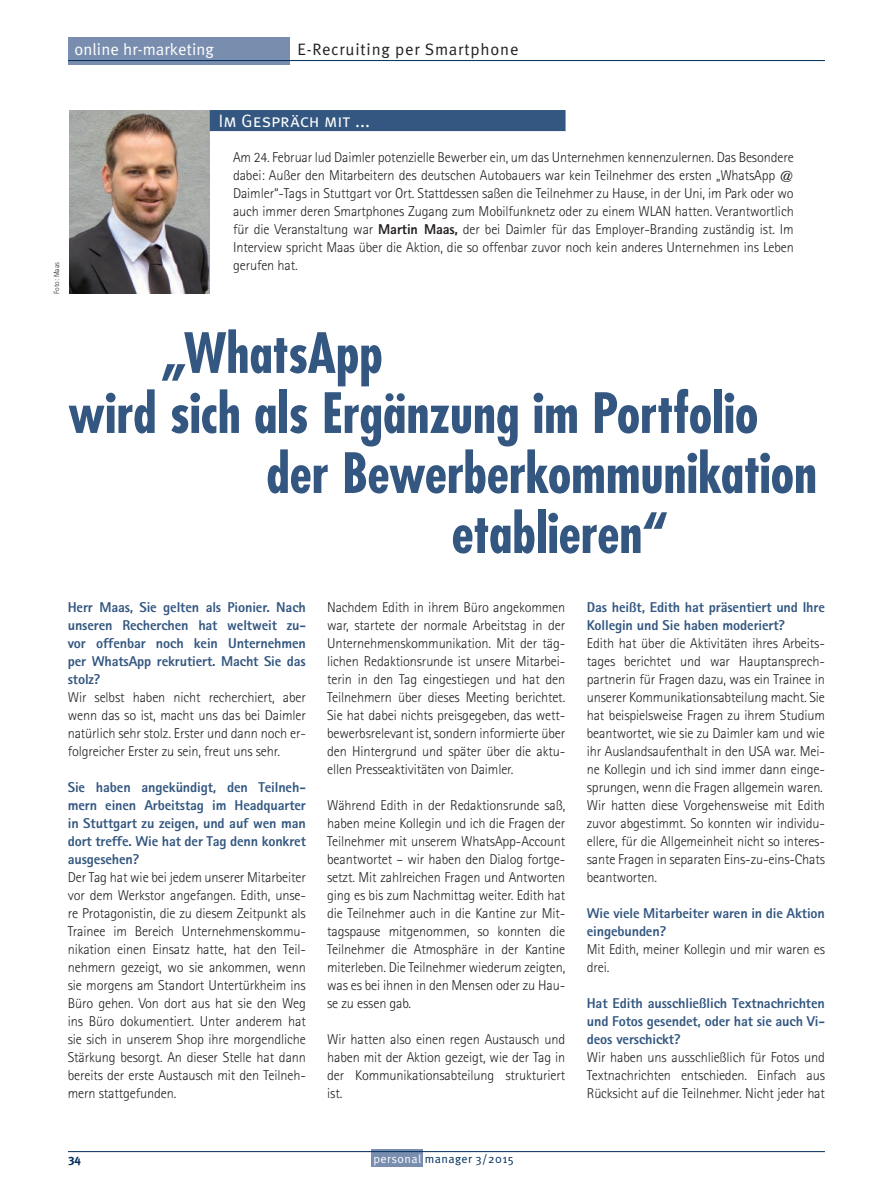
<style>
.page{position:relative;width:893px;height:1191px;background:#fff}
.page>*{position:absolute;margin:0;border:0;box-sizing:border-box;transform-origin:0 0}
.Head_Blau{font:700 condensed 54px "Futura";letter-spacing:-.005em;color:#335780}
.Balken_Blau{font:18px "Meta Normal Caps";color:#fff}
.Seite_Thema{font:16.5px "Meta Normal";letter-spacing:.05em;color:#231f20}
.Seite_Thema_Balken{font:16.5px "Meta Normal";letter-spacing:.01em;color:#fff}
.Body{font:300 14.25px/18px "Rotis Sans Serif";letter-spacing:-.01em;color:#231f20;text-align:justify}
.Body-2{font:800 14.25px/18px "Rotis Sans Serif";letter-spacing:-.01em;color:#335780;text-align:justify}
.t1{font:12px "Meta Normal";letter-spacing:.04em;color:#002d5a}
.t2{font:700 12px "Meta";color:#002d5a}
.Foto-_und_Quellen{font:300 7.5px "Rotis Sans Serif";color:#231f20}
.s1{font-weight:800}
.s2{color:#fff}
</style>
<div class="page">
<div style="left:372px;top:1149px;width:51px;height:17px;background:#798eaf"></div>
<hr style="left:68px;top:1151px;width:757px;height:1px;background:#002d5a">
<img style="left:69px;top:111px;width:141px;height:182px">
<div style="left:210px;top:110px;width:356px;height:21px;background:#335780"></div>
<div style="left:68px;top:37px;width:221px;height:28px;background:#798eaf"></div>
<hr style="left:68px;top:60px;width:757px;height:1px;background:#002d5a">
<p class="Seite_Thema_Balken" style="left:74px;top:40px;width:141px">online hr-marketing</p>
<p class="Seite_Thema" style="left:298px;top:39px;width:222px">E-Recruiting per Smartphone</p>
<p class="Foto-_und_Quellen" style="left:52px;top:294px;width:33px;rotate:-90deg">Foto: Maas</p>
<p class="Balken_Blau" style="left:219px;top:110px;width:153px">Im Gespräch mit ...</p>
<p class="Body" style="left:233px;top:148px;width:562px">Am 24. Februar lud Daimler potenzielle Bewerber ein, um das Unternehmen kennenzulernen. Das Besondere dabei: Außer den Mitarbeitern des deutschen Autobauers war kein Teilnehmer des ersten „WhatsApp @ Daimler“-Tags in Stuttgart vor Ort. Stattdessen saßen die Teilnehmer zu Hause, in der Uni, im Park oder wo auch immer deren Smartphones Zugang zum Mobilfunknetz oder zu einem WLAN hatten. Verantwortlich für die Veranstaltung war <span class="s1">Martin Maas,</span> der bei Daimler für das Employer-Branding zuständig ist. Im Interview spricht Maas über die Aktion, die so offenbar zuvor noch kein anderes Unternehmen ins Leben gerufen hat.</p>
<p class="Head_Blau" style="left:160px;top:319px;width:224px">„WhatsApp</p>
<p class="Head_Blau" style="left:68px;top:379px;width:692px">wird sich als Ergänzung im Portfolio</p>
<p class="Head_Blau" style="left:266px;top:439px;width:552px">der Bewerberkommunikation</p>
<p class="Head_Blau" style="left:451px;top:499px;width:218px">etablieren“</p>
<p class="Body-2" style="left:68px;top:598px;width:240px">Herr Maas, Sie gelten als Pionier. Nach unseren Recherchen hat weltweit zu&shy;vor offenbar noch kein Unternehmen per WhatsApp rekrutiert. Macht Sie das stolz?</p>
<p class="Body" style="left:68px;top:688px;width:240px">Wir selbst haben nicht recherchiert, aber wenn das so ist, macht uns das bei Daimler natürlich sehr stolz. Erster und dann noch er&shy;folgreicher Erster zu sein, freut uns sehr.</p>
<p class="Body-2" style="left:68px;top:778px;width:240px">Sie haben angekündigt, den Teilneh&shy;mern einen Arbeitstag im Headquarter in Stuttgart zu zeigen, und auf wen man dort treffe. Wie hat der Tag denn konkret ausgesehen?</p>
<p class="Body" style="left:68px;top:868px;width:240px">Der Tag hat wie bei jedem unserer Mitarbeiter vor dem Werkstor angefangen. Edith, unse&shy;re Protagonistin, die zu diesem Zeitpunkt als Trainee im Bereich Unternehmenskommu&shy;nikation einen Einsatz hatte, hat den Teil&shy;nehmern gezeigt, wo sie ankommen, wenn sie morgens am Standort Untertürkheim ins Büro gehen. Von dort aus hat sie den Weg ins Büro dokumentiert. Unter anderem hat sie sich in unserem Shop ihre morgendliche Stärkung besorgt. An dieser Stelle hat dann bereits der erste Austausch mit den Teilneh&shy;mern stattgefunden.</p>
<p class="Body" style="left:327px;top:598px;width:240px">Nachdem Edith in ihrem Büro angekommen war, startete der normale Arbeitstag in der Unternehmenskommunikation. Mit der täg&shy;lichen Redaktionsrunde ist unsere Mitarbei&shy;terin in den Tag eingestiegen und hat den Teilnehmern über dieses Meeting berichtet.<br>Sie hat dabei nichts preisgegeben, das wett&shy;bewerbsrelevant ist, sondern informierte über den Hintergrund und später über die aktu&shy;ellen Presseaktivitäten von Daimler.</p>
<p class="Body" style="left:327px;top:796px;width:240px">Während Edith in der Redaktionsrunde saß, haben meine Kollegin und ich die Fragen der Teilnehmer mit unserem WhatsApp-Account beantwortet – wir haben den Dialog fortge&shy;setzt. Mit zahlreichen Fragen und Antworten ging es bis zum Nachmittag weiter. Edith hat die Teilnehmer auch in die Kantine zur Mit&shy;tagspause mitgenommen, so konnten die Teilnehmer die Atmosphäre in der Kantine miterleben. Die Teilnehmer wiederum zeigten, was es bei ihnen in den Mensen oder zu Hau&shy;se zu essen gab.</p>
<p class="Body" style="left:327px;top:1030px;width:240px">Wir hatten also einen regen Austausch und haben mit der Aktion gezeigt, wie der Tag in der Kommunikationsabteilung strukturiert ist.</p>
<p class="Body-2" style="left:587px;top:598px;width:240px">Das heißt, Edith hat präsentiert und Ihre<br>Kollegin und Sie haben moderiert?</p>
<p class="Body" style="left:587px;top:634px;width:240px">Edith hat über die Aktivitäten ihres Arbeits&shy;tages berichtet und war Hauptansprech&shy;partnerin für Fragen dazu, was ein Trainee in unserer Kommunikationsabteilung macht. Sie hat beispielsweise Fragen zu ihrem Studium beantwortet, wie sie zu Daimler kam und wie ihr Auslandsaufenthalt in den USA war. Mei&shy;ne Kollegin und ich sind immer dann einge&shy;sprungen, wenn die Fragen allgemein waren.</p>
<p class="Body" style="left:587px;top:796px;width:240px">Wir hatten diese Vorgehensweise mit Edith zuvor abgestimmt. So konnten wir individu&shy;ellere, für die Allgemeinheit nicht so interes&shy;sante Fragen in separaten Eins-zu-eins-Chats beantworten.</p>
<p class="Body-2" style="left:587px;top:904px;width:240px">Wie viele Mitarbeiter waren in die Aktion eingebunden?</p>
<p class="Body" style="left:587px;top:940px;width:240px">Mit Edith, meiner Kollegin und mir waren es drei.</p>
<p class="Body-2" style="left:587px;top:994px;width:240px">Hat Edith ausschließlich Textnachrichten und Fotos gesendet, oder hat sie auch Vi&shy;deos verschickt?</p>
<p class="Body" style="left:587px;top:1048px;width:240px">Wir haben uns ausschließlich für Fotos und Textnachrichten entschieden. Einfach aus Rücksicht auf die Teilnehmer. Nicht jeder hat</p>
<p class="t2" style="left:68px;top:1151px;width:14px">34</p>
<p class="t1" style="left:373px;top:1151px;width:142px"><span class="s2">personal</span> manager 3/2015</p>
</div>
